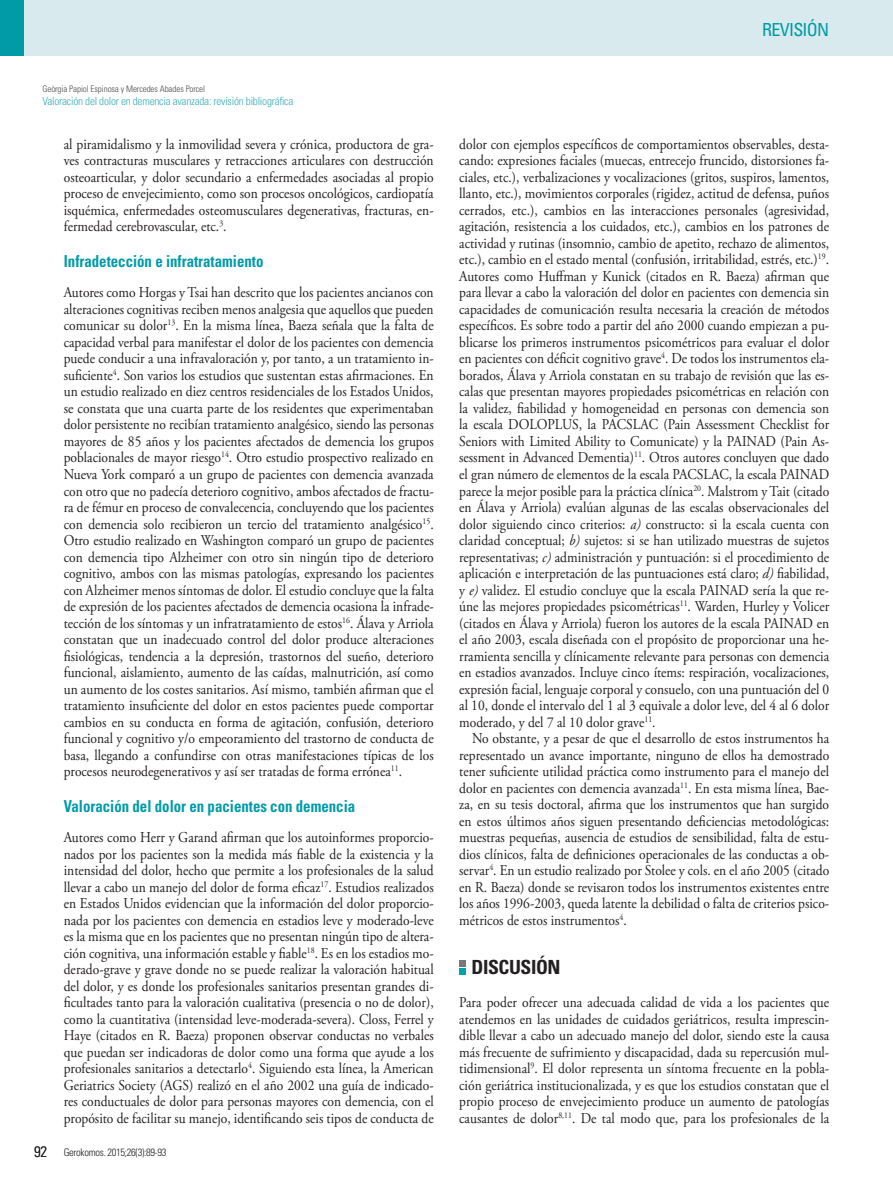
<style>
.page{position:relative;width:893px;height:1191px;background:#fff}
.page>*{position:absolute;margin:0;border:0;box-sizing:border-box;transform-origin:0 0}
.t1{font:700 condensed 19.5px "Univers LT Std";letter-spacing:-.02em;color:#231f20}
.t2{font:condensed 18px "Univers LT Std";letter-spacing:-.04em;color:#009ba7}
.t3{font:700 condensed 16.5px "Univers LT Std";color:#009ba7;scale:.9 1}
.t4{font:15px/16.5px "Adobe Garamond Pro";color:#231f20;text-align:justify;scale:.9 1}
.t5{font:300 condensed 11.25px "Univers LT Std";letter-spacing:-.02em;color:#3aadb8}
.t6{font:300 condensed 10.5px "Univers LT Std";letter-spacing:-.03em;color:#231f20}
.t7{font:300 condensed 9px "Univers LT Std";letter-spacing:-.01em;color:#4b4c4d}
.s1{font-size:15px}
.s2{font-style:italic}
</style>
<div class="page">
<div style="left:0;top:0;width:893px;height:55px;background:#d8eaed"></div>
<div style="left:0;top:0;width:24px;height:55px;background:#009ba7"></div>
<svg style="left:459px;top:960px;width:6px;height:14px"></svg>
<p class="t7" style="left:43px;top:83px;width:164px">Geòrgia Papiol Espinosa y Mercedes Abades Porcel</p>
<p class="t5" style="left:43px;top:94px;width:252px">Valoración del dolor en demencia avanzada: revisión bibliográfica</p>
<p class="t4" style="left:64px;top:136px;width:413px">al piramidalismo y la inmovilidad severa y crónica, productora de gra&shy;ves contracturas musculares y retracciones articulares con destrucción osteoarticular, y dolor secundario a enfermedades asociadas al propio proceso de envejecimiento, como son procesos oncológicos, cardiopatía isquémica, enfermedades osteomusculares degenerativas, fracturas, en&shy;fermedad cerebrovascular, etc.<sup>3</sup>.</p>
<p class="t3" style="left:64px;top:251px;width:223px">Infradetección e infratratamiento</p>
<p class="t4" style="left:64px;top:285px;width:413px">Autores como Horgas y Tsai han descrito que los pacientes ancianos con alteraciones cognitivas reciben menos analgesia que aquellos que pueden comunicar su dolor<sup>13</sup>. En la misma línea, Baeza señala que la falta de capacidad verbal para manifestar el dolor de los pacientes con demencia puede conducir a una infravaloración y, por tanto, a un tratamiento in&shy;suficiente<sup>4</sup>. Son varios los estudios que sustentan estas afirmaciones. En un estudio realizado en diez centros residenciales de los Estados Unidos, se constata que una cuarta parte de los residentes que experimentaban dolor persistente no recibían tratamiento analgésico, siendo las personas mayores de 85 años y los pacientes afectados de demencia los grupos poblacionales de mayor riesgo<sup>14</sup>. Otro estudio prospectivo realizado en Nueva York comparó a un grupo de pacientes con demencia avanzada con otro que no padecía deterioro cognitivo, ambos afectados de fractu&shy;ra de fémur en proceso de convalecencia, concluyendo que los pacientes con demencia solo recibieron un tercio del tratamiento analgésico<sup>15</sup>.<br>Otro estudio realizado en Washington comparó un grupo de pacientes con demencia tipo Alzheimer con otro sin ningún tipo de deterioro cognitivo, ambos con las mismas patologías, expresando los pacientes con Alzheimer menos síntomas de dolor. El estudio concluye que la falta de expresión de los pacientes afectados de demencia ocasiona la infrade&shy;tección de los síntomas y un infratratamiento de estos<sup>16</sup>. Álava y Arriola constatan que un inadecuado control del dolor produce alteraciones fisiológicas, tendencia a la depresión, trastornos del sueño, deterioro funcional, aislamiento, aumento de las caídas, malnutrición, así como un aumento de los costes sanitarios. Así mismo, también afirman que el tratamiento insuficiente del dolor en estos pacientes puede comportar cambios en su conducta en forma de agitación, confusión, deterioro funcional y cognitivo y/o empeoramiento del trastorno de conducta de basa, llegando a confundirse con otras manifestaciones típicas de los procesos neurodegenerativos y así ser tratadas de forma errónea<sup>11</sup>.</p>
<p class="t3" style="left:64px;top:796px;width:325px">Valoración del dolor en pacientes con demencia</p>
<p class="t4" style="left:64px;top:829px;width:413px">Autores como Herr y Garand afirman que los autoinformes proporcio&shy;nados por los pacientes son la medida más fiable de la existencia y la intensidad del dolor, hecho que permite a los profesionales de la salud llevar a cabo un manejo del dolor de forma eficaz<sup>17</sup>. Estudios realizados en Estados Unidos evidencian que la información del dolor proporcio&shy;nada por los pacientes con demencia en estadios leve y moderado-leve es la misma que en los pacientes que no presentan ningún tipo de altera&shy;ción cognitiva, una información estable y fiable<sup>18</sup>. Es en los estadios mo&shy;derado-grave y grave donde no se puede realizar la valoración habitual del dolor, y es donde los profesionales sanitarios presentan grandes di&shy;ficultades tanto para la valoración cualitativa (presencia o no de dolor), como la cuantitativa (intensidad leve-moderada-severa). Closs, Ferrel y Haye (citados en R. Baeza) proponen observar conductas no verbales que puedan ser indicadoras de dolor como una forma que ayude a los profesionales sanitarios a detectarlo<sup>4</sup>. Siguiendo esta línea, la American Geriatrics Society (AGS) realizó en el año 2002 una guía de indicado&shy;res conductuales de dolor para personas mayores con demencia, con el propósito de facilitar su manejo, identificando seis tipos de conducta de</p>
<p class="t6" style="left:34px;top:1145px;width:134px"><span class="s1">92</span> Gerokomos. 2015;26(3):89-93</p>
<p class="t2" style="left:762px;top:18px;width:68px">REVISIÓN</p>
<p class="t4" style="left:459px;top:136px;width:413px">dolor con ejemplos específicos de comportamientos observables, desta&shy;cando: expresiones faciales (muecas, entrecejo fruncido, distorsiones fa&shy;ciales, etc.), verbalizaciones y vocalizaciones (gritos, suspiros, lamentos, llanto, etc.), movimientos corporales (rigidez, actitud de defensa, puños cerrados, etc.), cambios en las interacciones personales (agresividad, agitación, resistencia a los cuidados, etc.), cambios en los patrones de actividad y rutinas (insomnio, cambio de apetito, rechazo de alimentos, etc.), cambio en el estado mental (confusión, irritabilidad, estrés, etc.)<sup>19</sup>.<br>Autores como Huffman y Kunick (citados en R. Baeza) afirman que para llevar a cabo la valoración del dolor en pacientes con demencia sin capacidades de comunicación resulta necesaria la creación de métodos específicos. Es sobre todo a partir del año 2000 cuando empiezan a pu&shy;blicarse los primeros instrumentos psicométricos para evaluar el dolor en pacientes con déficit cognitivo grave<sup>4</sup>. De todos los instrumentos ela&shy;borados, Álava y Arriola constatan en su trabajo de revisión que las es&shy;calas que presentan mayores propiedades psicométricas en relación con la validez, fiabilidad y homogeneidad en personas con demencia son la escala DOLOPLUS, la PACSLAC (Pain Assessment Checklist for Seniors with Limited Ability to Comunicate) y la PAINAD (Pain As&shy;sessment in Advanced Dementia)<sup>11</sup>. Otros autores concluyen que dado el gran número de elementos de la escala PACSLAC, la escala PAINAD parece la mejor posible para la práctica clínica<sup>20</sup>. Malstrom y Tait (citado en Álava y Arriola) evalúan algunas de las escalas observacionales del dolor siguiendo cinco criterios: <span class="s2">a)</span> constructo: si la escala cuenta con claridad conceptual; <span class="s2">b)</span> sujetos: si se han utilizado muestras de sujetos representativas; <span class="s2">c)</span> administración y puntuación: si el procedimiento de aplicación e interpretación de las puntuaciones está claro; <span class="s2">d)</span> fiabilidad, y <span class="s2">e)</span> validez. El estudio concluye que la escala PAINAD sería la que re&shy;úne las mejores propiedades psicométricas<sup>11</sup>. Warden, Hurley y Volicer (citados en Álava y Arriola) fueron los autores de la escala PAINAD en el año 2003, escala diseñada con el propósito de proporcionar una he&shy;rramienta sencilla y clínicamente relevante para personas con demencia en estadios avanzados. Incluye cinco ítems: respiración, vocalizaciones, expresión facial, lenguaje corporal y consuelo, con una puntuación del 0 al 10, donde el intervalo del 1 al 3 equivale a dolor leve, del 4 al 6 dolor moderado, y del 7 al 10 dolor grave<sup>11</sup>.</p>
<p class="t4" style="left:459px;top:730px;width:413px;text-indent:13px">No obstante, y a pesar de que el desarrollo de estos instrumentos ha representado un avance importante, ninguno de ellos ha demostrado tener suficiente utilidad práctica como instrumento para el manejo del dolor en pacientes con demencia avanzada<sup>11</sup>. En esta misma línea, Bae&shy;za, en su tesis doctoral, afirma que los instrumentos que han surgido en estos últimos años siguen presentando deficiencias metodológicas: muestras pequeñas, ausencia de estudios de sensibilidad, falta de estu&shy;dios clínicos, falta de definiciones operacionales de las conductas a ob&shy;servar<sup>4</sup>. En un estudio realizado por Stolee y cols. en el año 2005 (citado en R. Baeza) donde se revisaron todos los instrumentos existentes entre los años 1996-2003, queda latente la debilidad o falta de criterios psico&shy;métricos de estos instrumentos<sup>4</sup>.</p>
<h1 class="t1" style="left:472px;top:955px;width:90px">DISCUSIÓN</h1>
<p class="t4" style="left:459px;top:994px;width:413px">Para poder ofrecer una adecuada calidad de vida a los pacientes que atendemos en las unidades de cuidados geriátricos, resulta imprescin&shy;dible llevar a cabo un adecuado manejo del dolor, siendo este la causa más frecuente de sufrimiento y discapacidad, dada su repercusión mul&shy;tidimensional<sup>9</sup>. El dolor representa un síntoma frecuente en la pobla&shy;ción geriátrica institucionalizada, y es que los estudios constatan que el propio proceso de envejecimiento produce un aumento de patologías causantes de dolor<sup>8,11</sup>. De tal modo que, para los profesionales de la</p>
</div>
